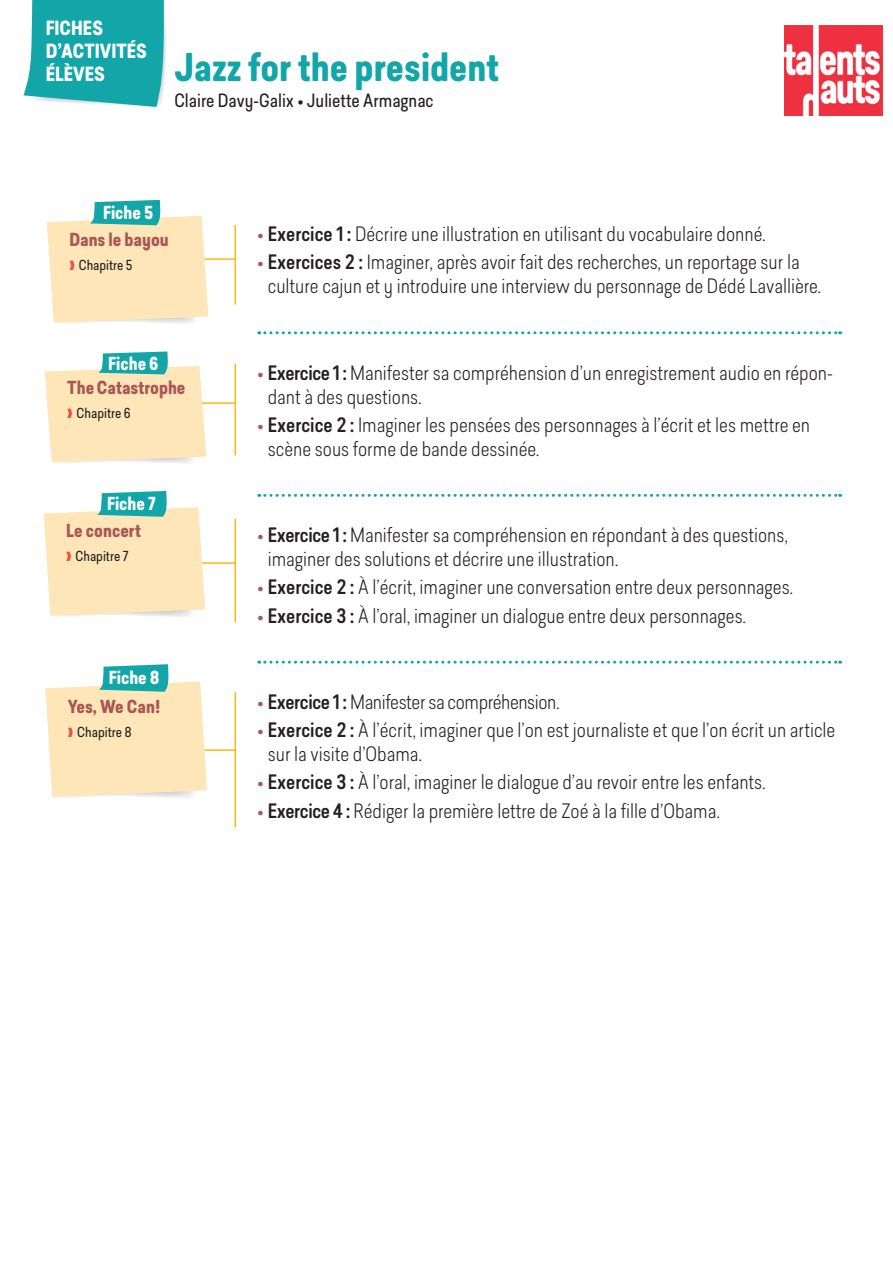
<style>
.page{position:relative;width:893px;height:1263px;background:#fff}
.page>*{position:absolute;margin:0;border:0;box-sizing:border-box;transform-origin:0 0}
._02_TITRE1{font:700 37.5px "Predige Rounded";color:#13a6a9}
.t1{font:300 19.5px/24px "Predige Rounded";color:#231f20}
.t2{font:300 19.5px "Predige Rounded";letter-spacing:-.02em;color:#231f20}
.t3{font:700 19.2px/23px "Predige Rounded";color:#fff}
._02_AUTEUR{font:18px "Predige Rounded";color:#231f20}
.TITRE_FICHE_POST_IT{font:700 17.7px "Predige Rounded";color:#a95655}
.TITRE_GRAS_SEANCE{font:700 17.7px "Predige Rounded";color:#fff}
.TITRE_FICHE_POST_IT-2{font:13.5px "Predige Rounded";color:#231f20}
.s1{color:#ef4d43}
.s2{color:#a95655}
.s3{font-weight:500}
</style>
<div class="page">
<svg style="left:23px;top:0;width:144px;height:107px;background:#30b0b3"></svg>
<img style="left:785px;top:25px;width:97px;height:91px">
<svg style="left:259px;top:331px;width:582px;height:3px"></svg>
<svg style="left:259px;top:494px;width:582px;height:3px"></svg>
<svg style="left:259px;top:661px;width:582px;height:3px"></svg>
<hr style="left:234px;top:225px;width:2px;height:80px;background:#fcb814">
<hr style="left:186px;top:258px;width:50px;height:2px;background:#fcb814">
<svg style="left:47px;top:200px;width:161px;height:124px;background:#ebe4c2"></svg>
<hr style="left:234px;top:364px;width:2px;height:91px;background:#fcb814">
<hr style="left:186px;top:402px;width:50px;height:2px;background:#fcb814">
<svg style="left:45px;top:351px;width:161px;height:112px;background:#ebe4c2"></svg>
<hr style="left:234px;top:692px;width:2px;height:135px;background:#fcb814">
<hr style="left:186px;top:749px;width:50px;height:2px;background:#fcb814">
<svg style="left:45px;top:664px;width:162px;height:134px;background:#ebe4c2"></svg>
<hr style="left:234px;top:519px;width:2px;height:103px;background:#fcb814">
<hr style="left:186px;top:562px;width:50px;height:2px;background:#fcb814">
<svg style="left:44px;top:491px;width:161px;height:126px;background:#ebe4c2"></svg>
<p class="t3" style="left:46px;top:17px;width:103px">FICHES<br>D’ACTIVITÉS<br>ÉLÈVES</p>
<p class="_02_TITRE1" style="left:174px;top:41px;width:326px">Jazz for the president</p>
<p class="_02_AUTEUR" style="left:174px;top:88px;width:261px">Claire Davy-Galix • Juliette Armagnac</p>
<p class="TITRE_GRAS_SEANCE" style="left:103px;top:200px;width:52px">Fiche 5</p>
<p class="TITRE_FICHE_POST_IT" style="left:69px;top:227px;width:101px">Dans le bayou</p>
<p class="TITRE_FICHE_POST_IT-2" style="left:69px;top:256px;width:65px"><span class="s1">❱</span> Chapitre 5</p>
<p class="TITRE_GRAS_SEANCE" style="left:108px;top:351px;width:52px">Fiche 6</p>
<p class="TITRE_FICHE_POST_IT" style="left:67px;top:375px;width:120px">The Catastrophe</p>
<p class="TITRE_FICHE_POST_IT-2" style="left:67px;top:404px;width:65px"><span class="s1">❱</span> Chapitre 6</p>
<p class="TITRE_GRAS_SEANCE" style="left:107px;top:491px;width:50px">Fiche 7</p>
<p class="TITRE_FICHE_POST_IT" style="left:66px;top:518px;width:76px">Le concert</p>
<p class="TITRE_FICHE_POST_IT-2" style="left:66px;top:547px;width:64px"><span class="s1">❱</span> Chapitre 7</p>
<p class="TITRE_GRAS_SEANCE" style="left:109px;top:664px;width:52px">Fiche 8</p>
<p class="TITRE_FICHE_POST_IT" style="left:68px;top:694px;width:94px">Yes, We Can!</p>
<p class="TITRE_FICHE_POST_IT-2" style="left:68px;top:723px;width:65px"><span class="s1">❱</span> Chapitre 8</p>
<p class="t1" style="left:257px;top:221px;width:510px"><span class="s2">•</span> <span class="s3">Exercice 1 :</span> Décrire une illustration en utilisant du vocabulaire donné.</p>
<p class="t1" style="left:268px;top:250px;width:555px;text-indent:-10px"><span class="s2">•</span> <span class="s3">Exercices 2 :</span> Imaginer, après avoir fait des recherches, un reportage sur la culture cajun et y introduire une interview du personnage de Dédé Lavallière.</p>
<p class="t1" style="left:268px;top:360px;width:567px;text-indent:-10px"><span class="s2">•</span> <span class="s3">Exercice 1 :</span> Manifester sa compréhension d’un enregistrement audio en répon&shy;dant à des questions.</p>
<p class="t1" style="left:268px;top:412px;width:544px;text-indent:-10px"><span class="s2">•</span> <span class="s3">Exercice 2 :</span> Imaginer les pensées des personnages à l’écrit et les mettre en scène sous forme de bande dessinée.</p>
<p class="t1" style="left:268px;top:522px;width:522px;text-indent:-10px"><span class="s2">•</span> <span class="s3">Exercice 1 :</span> Manifester sa compréhension en répondant à des questions, imaginer des solutions et décrire une illustration.</p>
<p class="t1" style="left:257px;top:575px;width:537px"><span class="s2">•</span> <span class="s3">Exercice 2 :</span> À l’écrit, imaginer une conversation entre deux personnages.</p>
<p class="t1" style="left:257px;top:603px;width:490px"><span class="s2">•</span> <span class="s3">Exercice 3 :</span> À l’oral, imaginer un dialogue entre deux personnages.</p>
<p class="t2" style="left:257px;top:689px;width:304px"><span class="s2">•</span> <span class="s3">Exercice 1 :</span> Manifester sa compréhension.</p>
<p class="t1" style="left:268px;top:718px;width:569px;text-indent:-10px"><span class="s2">•</span> <span class="s3">Exercice 2 :</span> À l’écrit, imaginer que l’on est journaliste et que l’on écrit un article sur la visite d’Obama.</p>
<p class="t1" style="left:257px;top:770px;width:510px"><span class="s2">•</span> <span class="s3">Exercice 3 :</span> À l’oral, imaginer le dialogue d’au revoir entre les enfants.</p>
<p class="t1" style="left:257px;top:798px;width:464px"><span class="s2">•</span> <span class="s3">Exercice 4 :</span> Rédiger la première lettre de Zoé à la fille d’Obama.</p>
</div>
